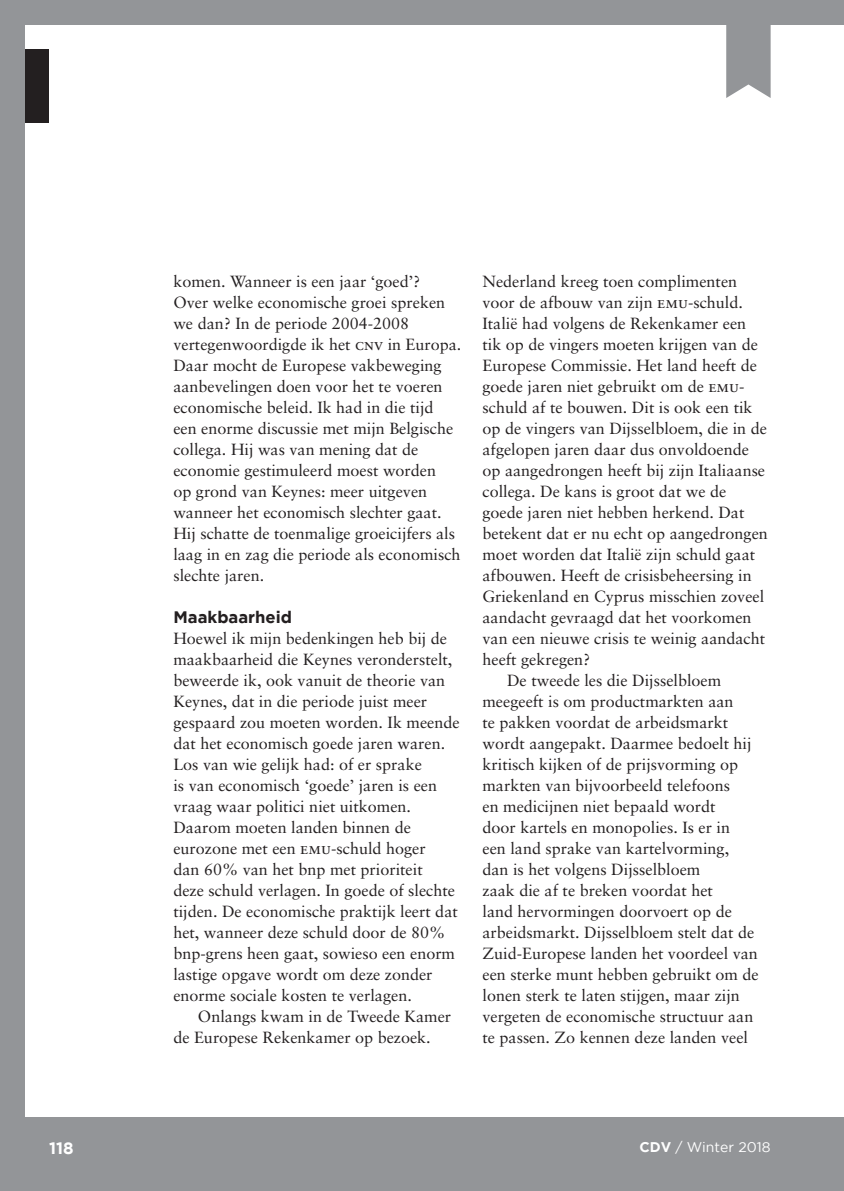
<style>
.page{position:relative;width:844px;height:1191px;background:#fff}
.page>*{position:absolute;margin:0;border:0;box-sizing:border-box;transform-origin:0 0}
.t1{font:700 16.62px "Gotham";color:#231f20}
.t2{font:700 16.62px "Gotham";color:#fff}
.t3{font:16.1px/21px "Sabon LT";color:#231f20}
.t4{font:14px "Gotham";color:#fff}
.s1{font-family:"Sabon Roman SC"}
.s2{font-weight:700}
</style>
<div class="page">
<svg style="left:726px;top:24px;width:44px;height:74px"></svg>
<div style="left:0;top:49px;width:49px;height:73px;background:#231f20"></div>
<div style="left:0;top:1117px;width:843px;height:74px;background:#939598"></div>
<div style="left:0;top:0;width:843px;height:24px;background:#939598"></div>
<div style="left:0;top:0;width:24px;height:1191px;background:#939598"></div>
<p class="t3" style="left:173px;top:271px;width:289px">komen. Wanneer is een jaar ‘goed’?<br>Over welke economische groei spreken we dan? In de periode 2004-2008 vertegenwoordigde ik het <span class="s1">cnv</span> in Europa.<br>Daar mocht de Europese vakbeweging aanbevelingen doen voor het te voeren economische beleid. Ik had in die tijd<br>een enorme discussie met mijn Belgische collega. Hij was van mening dat de economie gestimuleerd moest worden<br>op grond van Keynes: meer uitgeven wanneer het economisch slechter gaat.<br>Hij schatte de toenmalige groeicijfers als laag in en zag die periode als economisch slechte jaren.</p>
<p class="t1" style="left:173px;top:608px;width:120px">Maakbaarheid</p>
<p class="t3" style="left:173px;top:628px;width:275px">Hoewel ik mijn bedenkingen heb bij de</p>
<p class="t3" style="left:173px;top:649px;width:280px">maakbaarheid die Keynes veronderstelt,</p>
<p class="t3" style="left:173px;top:670px;width:273px">beweerde ik, ook vanuit de theorie van</p>
<p class="t3" style="left:173px;top:691px;width:255px">Keynes, dat in die periode juist meer</p>
<p class="t3" style="left:173px;top:712px;width:287px">gespaard zou moeten worden. Ik meende</p>
<p class="t3" style="left:173px;top:733px;width:273px">dat het economisch goede jaren waren.</p>
<p class="t3" style="left:173px;top:754px;width:250px">Los van wie gelijk had: of er sprake</p>
<p class="t3" style="left:173px;top:775px;width:265px">is van economisch ‘goede’ jaren is een</p>
<p class="t3" style="left:173px;top:796px;width:239px">vraag waar politici niet uitkomen.</p>
<p class="t3" style="left:173px;top:817px;width:239px">Daarom moeten landen binnen de</p>
<p class="t3" style="left:173px;top:838px;width:254px">eurozone met een <span class="s1">emu</span>-schuld hoger</p>
<p class="t3" style="left:173px;top:859px;width:251px">dan 60% van het bnp met prioriteit</p>
<p class="t3" style="left:173px;top:880px;width:283px">deze schuld verlagen. In goede of slechte</p>
<p class="t3" style="left:173px;top:901px;width:286px">tijden. De economische praktijk leert dat</p>
<p class="t3" style="left:173px;top:922px;width:273px">het, wanneer deze schuld door de 80%</p>
<p class="t3" style="left:173px;top:943px;width:283px">bnp-grens heen gaat, sowieso een enorm</p>
<p class="t3" style="left:173px;top:964px;width:261px">lastige opgave wordt om deze zonder</p>
<p class="t3" style="left:173px;top:985px;width:240px">enorme sociale kosten te verlagen.</p>
<p class="t3" style="left:198px;top:1006px;width:255px">Onlangs kwam in de Tweede Kamer</p>
<p class="t3" style="left:173px;top:1027px;width:259px">de Europese Rekenkamer op bezoek.</p>
<p class="t3" style="left:482px;top:271px;width:256px">Nederland kreeg toen complimenten</p>
<p class="t3" style="left:482px;top:292px;width:262px">voor de afbouw van zijn <span class="s1">emu</span>-schuld.</p>
<p class="t3" style="left:482px;top:313px;width:265px">Italië had volgens de Rekenkamer een</p>
<p class="t3" style="left:482px;top:334px;width:277px">tik op de vingers moeten krijgen van de</p>
<p class="t3" style="left:482px;top:355px;width:276px">Europese Commissie. Het land heeft de</p>
<p class="t3" style="left:482px;top:376px;width:263px">goede jaren niet gebruikt om de <span class="s1">emu</span>-</p>
<p class="t3" style="left:482px;top:397px;width:271px">schuld af te bouwen. Dit is ook een tik</p>
<p class="t3" style="left:482px;top:418px;width:286px">op de vingers van Dijsselbloem, die in de</p>
<p class="t3" style="left:482px;top:439px;width:268px">afgelopen jaren daar dus onvoldoende</p>
<p class="t3" style="left:482px;top:460px;width:284px">op aangedrongen heeft bij zijn Italiaanse</p>
<p class="t3" style="left:482px;top:481px;width:245px">collega. De kans is groot dat we de</p>
<p class="t3" style="left:482px;top:502px;width:263px">goede jaren niet hebben herkend. Dat</p>
<p class="t3" style="left:482px;top:523px;width:287px">betekent dat er nu echt op aangedrongen</p>
<p class="t3" style="left:482px;top:544px;width:274px">moet worden dat Italië zijn schuld gaat</p>
<p class="t3" style="left:482px;top:565px;width:270px">afbouwen. Heeft de crisisbeheersing in</p>
<p class="t3" style="left:482px;top:586px;width:283px">Griekenland en Cyprus misschien zoveel</p>
<p class="t3" style="left:482px;top:607px;width:270px">aandacht gevraagd dat het voorkomen</p>
<p class="t3" style="left:482px;top:628px;width:284px">van een nieuwe crisis te weinig aandacht</p>
<p class="t3" style="left:482px;top:649px;width:109px">heeft gekregen?</p>
<p class="t3" style="left:507px;top:670px;width:216px">De tweede les die Dijsselbloem</p>
<p class="t3" style="left:482px;top:691px;width:252px">meegeeft is om productmarkten aan</p>
<p class="t3" style="left:482px;top:712px;width:247px">te pakken voordat de arbeidsmarkt</p>
<p class="t3" style="left:482px;top:733px;width:270px">wordt aangepakt. Daarmee bedoelt hij</p>
<p class="t3" style="left:482px;top:754px;width:257px">kritisch kijken of de prijsvorming op</p>
<p class="t3" style="left:482px;top:775px;width:249px">markten van bijvoorbeeld telefoons</p>
<p class="t3" style="left:482px;top:796px;width:234px">en medicijnen niet bepaald wordt</p>
<p class="t3" style="left:482px;top:817px;width:249px">door kartels en monopolies. Is er in</p>
<p class="t3" style="left:482px;top:838px;width:248px">een land sprake van kartelvorming,</p>
<p class="t3" style="left:482px;top:859px;width:219px">dan is het volgens Dijsselbloem</p>
<p class="t3" style="left:482px;top:879px;width:232px">zaak die af te breken voordat het</p>
<p class="t3" style="left:482px;top:900px;width:251px">land hervormingen doorvoert op de</p>
<p class="t3" style="left:482px;top:921px;width:273px">arbeidsmarkt. Dijsselbloem stelt dat de</p>
<p class="t3" style="left:482px;top:942px;width:277px">Zuid-Europese landen het voordeel van</p>
<p class="t3" style="left:482px;top:963px;width:278px">een sterke munt hebben gebruikt om de</p>
<p class="t3" style="left:482px;top:984px;width:259px">lonen sterk te laten stijgen, maar zijn</p>
<p class="t3" style="left:482px;top:1005px;width:272px">vergeten de economische structuur aan</p>
<p class="t3" style="left:482px;top:1026px;width:267px">te passen. Zo kennen deze landen veel</p>
<p class="t2" style="left:49px;top:1138px;width:26px">118</p>
<p class="t4" style="left:639px;top:1138px;width:133px"><span class="s2">CDV</span> / Winter 2018</p>
</div>
